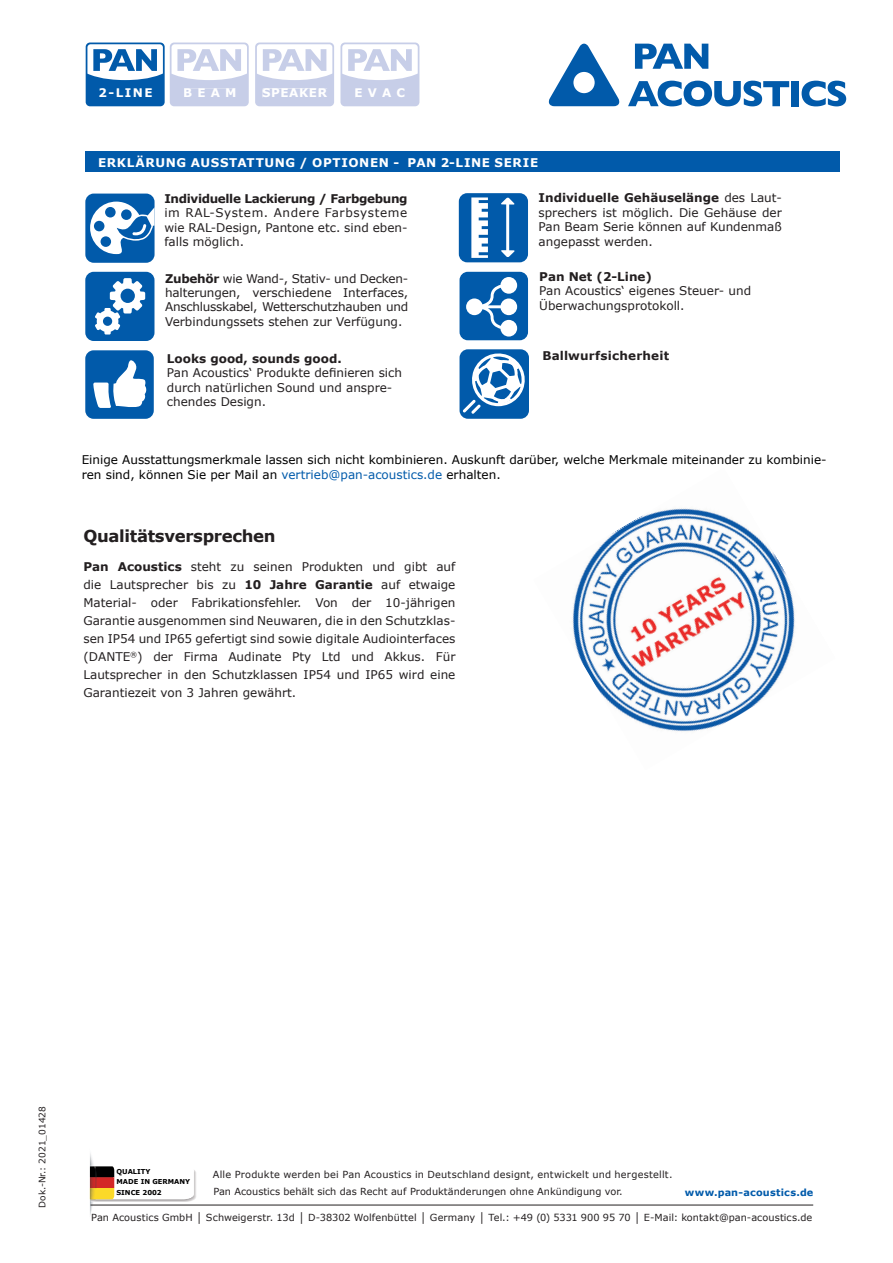
<style>
.page{position:relative;width:893px;height:1263px;background:#fff}
.page>*{position:absolute;margin:0;border:0;box-sizing:border-box;transform-origin:0 0}
.t1{font:700 16.5px "Verdana";letter-spacing:-.02em;color:#231f20}
.t2{font:12px/14.4px "Verdana";color:#231f20;text-align:justify}
.t3{font:12px/14.4px "Verdana";color:#000}
.t4{font:700 12px "Verdana";letter-spacing:.055em;color:#fff}
.t5{font:700 12px "Verdana";color:#231f20}
.t6{font:700 12px "Verdana";letter-spacing:-.03em;color:#231f20}
.t7{font:9.75px "Verdana";letter-spacing:.005em;color:#231f20}
.t8{font:700 9.75px "Verdana";letter-spacing:.02em;color:#015aaa}
.t9{font:9px "Verdana";color:#231f20}
.t10{font:700 6.75px/10.4px "Verdana";color:#000}
.s1{font-weight:700}
.s2{color:#015aaa}
</style>
<div class="page">
<svg style="left:635px;top:44px;width:73px;height:25px"></svg>
<svg style="left:628px;top:81px;width:161px;height:25px"></svg>
<div style="left:791px;top:81px;width:8px;height:25px;background:#015aaa"></div>
<svg style="left:802px;top:81px;width:44px;height:25px"></svg>
<svg style="left:548px;top:43px;width:72px;height:63px"></svg>
<img style="left:90px;top:1153px;width:4px;height:62px">
<svg style="left:90px;top:1158px;width:106px;height:45px"></svg>
<hr style="left:91px;top:1205px;width:722px;height:1px;background:#231f20">
<svg style="left:340px;top:43px;width:79px;height:63px"></svg>
<div style="left:356px;top:89px;width:49px;height:9px;background:#c7cee8"></div>
<svg style="left:86px;top:43px;width:163px;height:63px"></svg>
<div style="left:184px;top:89px;width:51px;height:8px;background:#c7cee8"></div>
<svg style="left:255px;top:43px;width:79px;height:63px"></svg>
<div style="left:263px;top:89px;width:53px;height:9px;background:#c7cee8"></div>
<div style="left:319px;top:89px;width:8px;height:8px;background:#c7cee8"></div>
<img style="left:572px;top:508px;width:223px;height:224px">
<div style="left:85px;top:151px;width:755px;height:21px;background:#015aaa"></div>
<div style="left:459px;top:193px;width:69px;height:69px;background:#015aaa;border-radius:8px"></div>
<svg style="left:471px;top:197px;width:17px;height:61px"></svg>
<svg style="left:501px;top:197px;width:14px;height:60px"></svg>
<div style="left:85px;top:194px;width:70px;height:69px;background:#015aaa;border-radius:8px"></div>
<svg style="left:90px;top:202px;width:65px;height:52px"></svg>
<div style="left:85px;top:350px;width:69px;height:69px;background:#015aaa;border-radius:8px"></div>
<svg style="left:93px;top:360px;width:53px;height:48px"></svg>
<div style="left:460px;top:272px;width:68px;height:68px;background:#015aaa;border-radius:8px"></div>
<svg style="left:466px;top:277px;width:51px;height:60px"></svg>
<div style="left:85px;top:272px;width:69px;height:69px;background:#015aaa;border-radius:8px"></div>
<svg style="left:95px;top:278px;width:50px;height:56px"></svg>
<div style="left:460px;top:349px;width:69px;height:70px;background:#015aaa;border-radius:8px"></div>
<svg style="left:463px;top:350px;width:65px;height:64px"></svg>
<p class="t4" style="left:99px;top:85px;width:56px">2-LINE</p>
<p class="t4" style="left:183px;top:85px;width:55px">BEAM</p>
<p class="t4" style="left:262px;top:85px;width:66px">SPEAKER</p>
<p class="t4" style="left:355px;top:85px;width:52px">EVAC</p>
<p class="t4" style="left:98px;top:154px;width:442px">ERKLÄRUNG AUSSTATTUNG / OPTIONEN - PAN 2-LINE SERIE</p>
<p class="t6" style="left:164px;top:190px;width:245px">Individuelle Lackierung / Farbgebung</p>
<p class="t2" style="left:164px;top:205px;width:245px">im RAL-System. Andere Farbsysteme wie RAL-Design, Pantone etc. sind eben&shy;falls möglich.</p>
<p class="t2" style="left:165px;top:271px;width:245px"><span class="s1">Zubehör</span> wie Wand-, Stativ- und Decken&shy;halterungen, verschiedene Interfaces, Anschlusskabel, Wetterschutzhauben und Verbindungssets stehen zur Verfügung.</p>
<p class="t5" style="left:167px;top:350px;width:176px">Looks good, sounds good.</p>
<p class="t2" style="left:167px;top:365px;width:237px;text-align:left">Pan Acoustics‘ Produkte definieren sich durch natürlichen Sound und anspre&shy;chendes Design.</p>
<p class="t2" style="left:539px;top:191px;width:245px"><span class="s1">Individuelle Gehäuselänge</span> des Laut&shy;sprechers ist möglich. Die Gehäuse der Pan Beam Serie können auf Kundenmaß angepasst werden.</p>
<p class="t5" style="left:539px;top:268px;width:114px">Pan Net (2-Line)</p>
<p class="t2" style="left:539px;top:284px;width:213px">Pan Acoustics‘ eigenes Steuer- und<br>Überwachungsprotokoll.</p>
<p class="t5" style="left:542px;top:347px;width:128px">Ballwurfsicherheit</p>
<p class="t3" style="left:82px;top:452px;width:746px">Einige Ausstattungsmerkmale lassen sich nicht kombinieren. Auskunft darüber, welche Merkmale miteinander zu kombinie&shy;ren sind, können Sie per Mail an <span class="s2">vertrieb@pan-acoustics.de</span> erhalten.</p>
<h1 class="t1" style="left:83px;top:524px;width:194px">Qualitätsversprechen</h1>
<p class="t2" style="left:83px;top:557px;width:373px;line-height:18px"><span class="s1">Pan Acoustics</span> steht zu seinen Produkten und gibt auf die Lautsprecher bis zu <span class="s1">10 Jahre Garantie</span> auf etwaige Material- oder Fabrikationsfehler. Von der 10-jährigen Garantie ausgenommen sind Neuwaren, die in den Schutzklas&shy;sen IP54 und IP65 gefertigt sind sowie digitale Audiointerfaces (DANTE<sup>®</sup>) der Firma Audinate Pty Ltd und Akkus. Für Lautsprecher in den Schutzklassen IP54 und IP65 wird eine Garantiezeit von 3 Jahren gewährt.</p>
<p class="t9" style="left:36px;top:1208px;width:103px;rotate:-90deg">Dok.-Nr.: 2021_01428</p>
<p class="t10" style="left:116px;top:1166px;width:75px">QUALITY<br>MADE IN GERMANY<br>SINCE 2002</p>
<p class="t7" style="left:91px;top:1210px;width:723px">Pan Acoustics GmbH │ Schweigerstr. 13d │ D-38302 Wolfenbüttel │ Germany │ Tel.: +49 (0) 5331 900 95 70 │ E-Mail: kontakt@pan-acoustics.de</p>
<p class="t7" style="left:213px;top:1167px;width:461px">Alle Produkte werden bei Pan Acoustics in Deutschland designt, entwickelt und hergestellt.</p>
<p class="t7" style="left:213px;top:1184px;width:411px">Pan Acoustics behält sich das Recht auf Produktänderungen ohne Ankündigung vor.</p>
<p class="t8" style="left:685px;top:1185px;width:130px">www.pan-acoustics.de</p>
</div>
